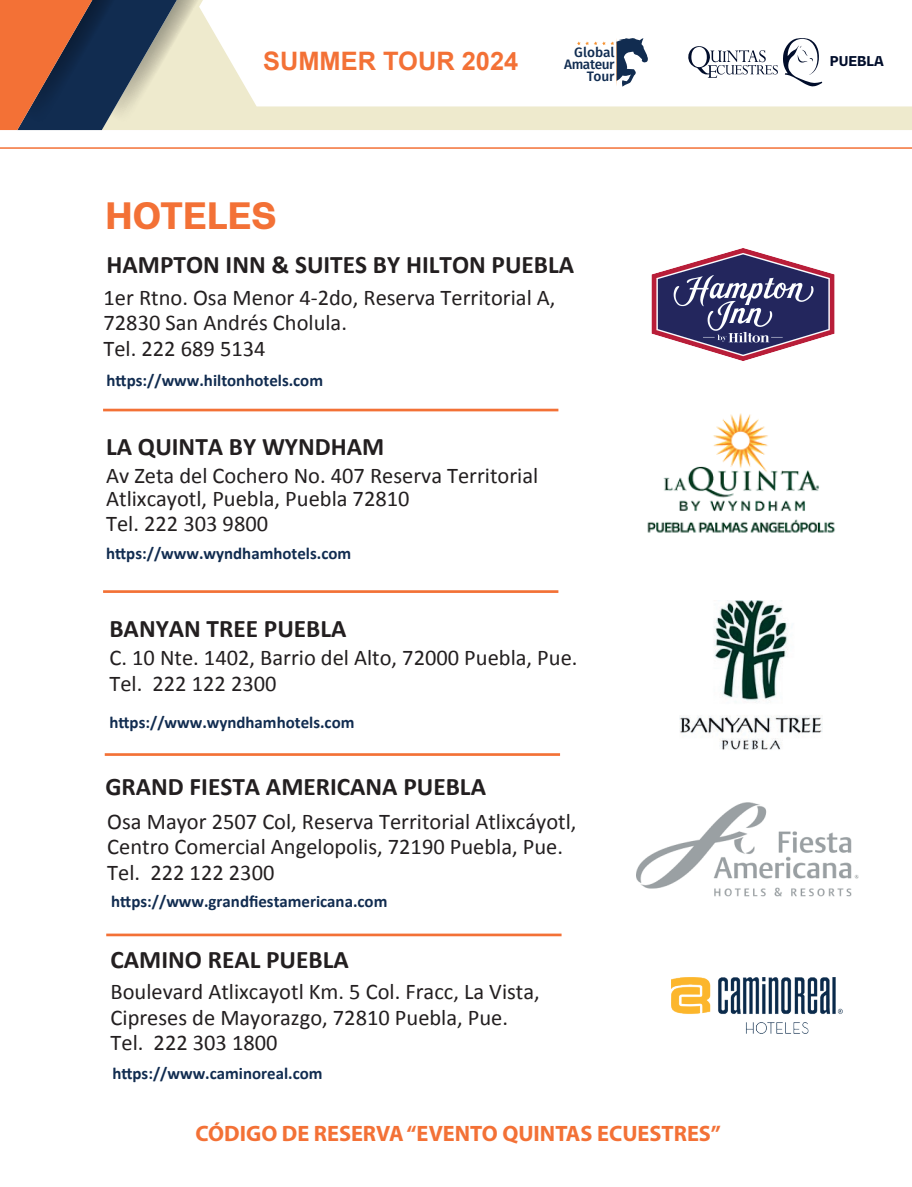
<style>
.page{position:relative;width:912px;height:1187px;background:#fff}
.page>*{position:absolute;margin:0;border:0;box-sizing:border-box;transform-origin:0 0}
.t1{font:700 36px "FEI";color:#f37136}
.t2{font:700 25.5px "Arial";color:#f37136}
.t3{font:700 25.35px "Calibri";color:#231f20}
.t4{font:22.5px/25.5px "Calibri";color:#231f20}
.t5{font:700 22.35px "Myriad Pro";color:#f37136}
.t6{font:700 16.95px "Calibri";color:#112c50}
.t7{font:500 13.65px/12px "Fira Sans";letter-spacing:-.015em;color:#102c51;text-align:right}
.t8{font:700 13.35px "FEI";color:#010d2b}
</style>
<div class="page">
<img style="left:651px;top:248px;width:184px;height:113px">
<img style="left:647px;top:413px;width:189px;height:120px">
<svg style="left:103px;top:408px;width:456px;height:4px"></svg>
<svg style="left:103px;top:590px;width:456px;height:3px"></svg>
<img style="left:679px;top:600px;width:143px;height:150px">
<svg style="left:104px;top:753px;width:457px;height:3px"></svg>
<img style="left:637px;top:802px;width:221px;height:94px">
<svg style="left:106px;top:933px;width:456px;height:4px"></svg>
<img style="left:671px;top:977px;width:172px;height:56px">
<svg style="left:0;top:0;width:912px;height:149px"></svg>
<p class="t2" style="left:263px;top:44px;width:257px">SUMMER TOUR 2024</p>
<p class="t7" style="left:564px;top:45px;width:52px">Global<br>Amateur<br>Tour</p>
<h1 class="t1" style="left:105px;top:192px;width:173px">HOTELES</h1>
<p class="t3" style="left:107px;top:248px;width:469px">HAMPTON INN &amp; SUITES BY HILTON PUEBLA</p>
<p class="t4" style="left:104px;top:284px;width:454px">1er Rtno. Osa Menor 4-2do, Reserva Territorial A,<br>72830 San Andrés Cholula.<br>Tel. 222 689 5134</p>
<p class="t6" style="left:107px;top:369px;width:218px">https://www.hiltonhotels.com</p>
<p class="t3" style="left:106px;top:430px;width:280px">LA QUINTA BY WYNDHAM</p>
<p class="t4" style="left:106px;top:464px;width:434px;line-height:22.5px">Av Zeta del Cochero No. 407 Reserva Territorial<br>Atlixcayotl, Puebla, Puebla 72810</p>
<p class="t4" style="left:106px;top:511px;width:164px">Tel. 222 303 9800</p>
<p class="t6" style="left:106px;top:542px;width:247px">https://www.wyndhamhotels.com</p>
<p class="t3" style="left:109px;top:613px;width:239px">BANYAN TREE PUEBLA</p>
<p class="t4" style="left:109px;top:645px;width:470px">C. 10 Nte. 1402, Barrio del Alto, 72000 Puebla, Pue.<br>Tel. 222 122 2300</p>
<p class="t6" style="left:109px;top:711px;width:247px">https://www.wyndhamhotels.com</p>
<p class="t3" style="left:105px;top:770px;width:382px">GRAND FIESTA AMERICANA PUEBLA</p>
<p class="t4" style="left:107px;top:808px;width:471px">Osa Mayor 2507 Col, Reserva Territorial Atlixcáyotl,<br>Centro Comercial Angelopolis, 72190 Puebla, Pue.<br>Tel. 222 122 2300</p>
<p class="t6" style="left:111px;top:890px;width:278px">https://www.grandfiestamericana.com</p>
<p class="t3" style="left:111px;top:943px;width:240px">CAMINO REAL PUEBLA</p>
<p class="t4" style="left:111px;top:979px;width:431px">Boulevard Atlixcayotl Km. 5 Col. Fracc, La Vista,<br>Cipreses de Mayorazgo, 72810 Puebla, Pue.<br>Tel. 222 303 1800</p>
<p class="t6" style="left:112px;top:1062px;width:212px">https://www.caminoreal.com</p>
<p class="t5" style="left:196px;top:1118px;width:527px">CÓDIGO DE RESERVA “EVENTO QUINTAS ECUESTRES”</p>
<p class="t8" style="left:830px;top:53px;width:55px">PUEBLA</p>
</div>
